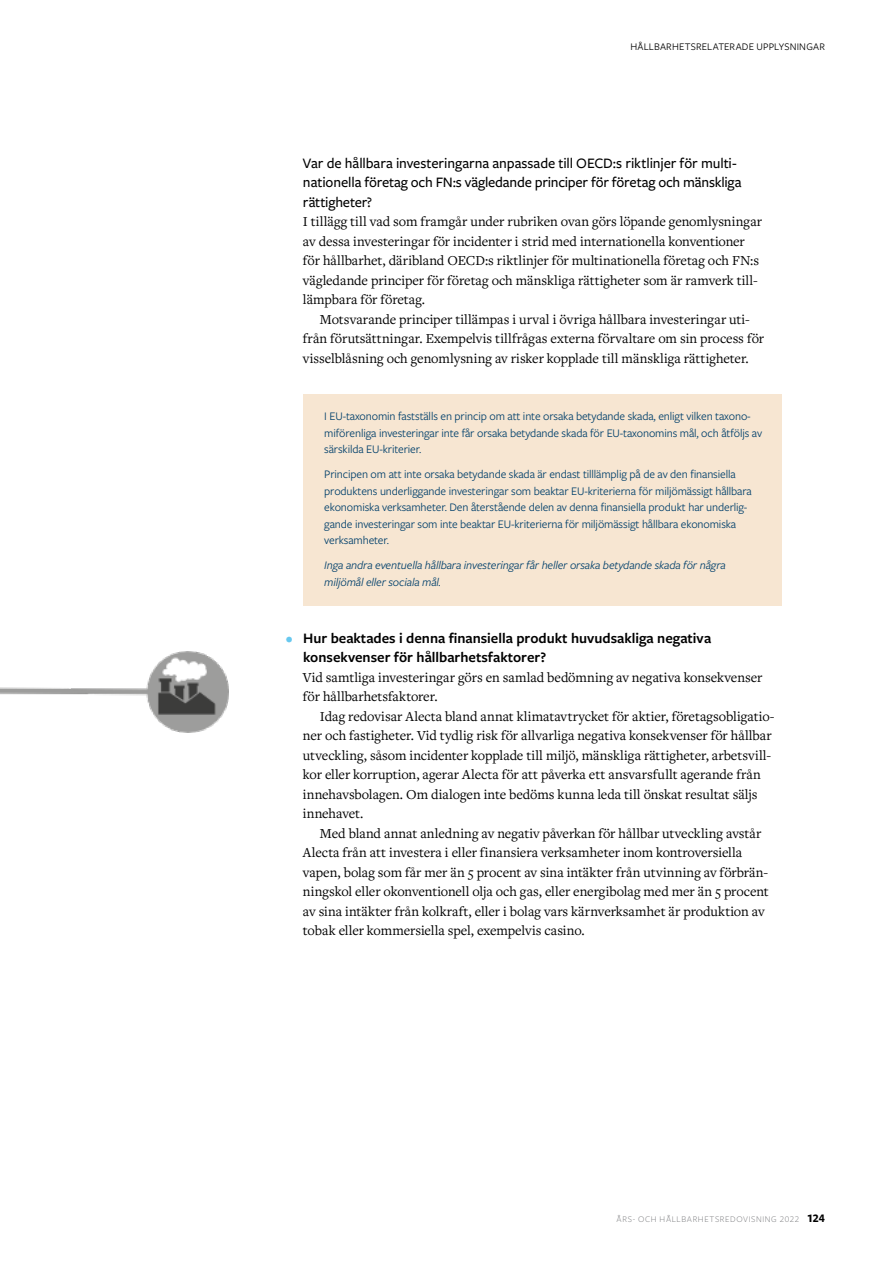
<style>
.page{position:relative;width:893px;height:1263px;background:#fff}
.page>*{position:absolute;margin:0;border:0;box-sizing:border-box;transform-origin:0 0}
.t1{font:500 15px/19.5px "Freight Sans Pro";letter-spacing:-.01em;color:#000}
.t2{font:600 15px/19.5px "Freight Sans Pro";color:#000}
.t3{font:14.25px/19.5px "Freight Text Pro";color:#000}
.t4{font:12px/16.5px "Freight Sans Pro";letter-spacing:-.01em;color:#003f6b}
.t5{font:italic 12px/16.5px "Freight Sans Pro";letter-spacing:-.01em;color:#003f6b}
.t6{font:10.5px "Freight Sans Pro";letter-spacing:.02em;color:#000}
.t7{font:300 9px "Freight Sans Pro";letter-spacing:.07em;color:#6d6e71}
.s1{font-weight:300;color:#67c8ef}
.s2{font-weight:700;font-size:12px;color:#000}
</style>
<div class="page">
<div style="left:303px;top:394px;width:478px;height:211px;background:#f7e6d2"></div>
<img style="left:0;top:651px;width:229px;height:82px">
<p class="t6" style="left:630px;top:39px;width:196px">HÅLLBARHETSRELATERADE UPPLYSNINGAR</p>
<p class="t1" style="left:303px;top:152px;width:440px">Var de hållbara investeringarna anpassade till OECD:s riktlinjer för multi&shy;nationella företag och FN:s vägledande principer för företag och mänskliga rättigheter?</p>
<p class="t3" style="left:303px;top:211px;width:461px">I tillägg till vad som framgår under rubriken ovan görs löpande genomlysningar av dessa investeringar för incidenter i strid med internationella konventioner för hållbarhet, däribland OECD:s riktlinjer för multinationella företag och FN:s vägledande principer för företag och mänskliga rättigheter som är ramverk til - lämpbara för företag.</p>
<p class="t3" style="left:303px;top:309px;width:463px;text-indent:17px">Motsvarande principer tillämpas i urval i övriga hållbara investeringar uti&shy;från förutsättningar. Exempelvis tillfrågas externa förvaltare om sin process för visselblåsning och genomlysning av risker kopplade till mänskliga rättigheter.</p>
<p class="t4" style="left:324px;top:407px;width:439px">I EU-taxonomin fastställs en princip om att inte orsaka betydande skada, enligt vilken taxono&shy;miförenliga investeringar inte får orsaka betydande skada för EU-taxonomins mål, och åtföljs av särskilda EU-kriterier.</p>
<p class="t4" style="left:324px;top:465px;width:429px">Principen om att inte orsaka betydande skada är endast tilllämplig på de av den finansiella produktens underliggande investeringar som beaktar EU-kriterierna för miljömässigt hållbara ekonomiska verksamheter. Den återstående delen av denna finansiella produkt har underlig&shy;gande investeringar som inte beaktar EU-kriterierna för miljömässigt hållbara ekonomiska verksamheter.</p>
<p class="t5" style="left:324px;top:556px;width:403px">Inga andra eventuella hållbara investeringar får heller orsaka betydande skada för några miljömål eller sociala mål.</p>
<p class="t2" style="left:303px;top:628px;width:410px;text-indent:-17px"><span class="s1">•</span> Hur beaktades i denna finansiella produkt huvudsakliga negativa konsekvenser för hållbarhetsfaktorer?</p>
<p class="t3" style="left:303px;top:667px;width:461px">Vid samtliga investeringar görs en samlad bedömning av negativa konsekvenser för hållbarhetsfaktorer.</p>
<p class="t3" style="left:303px;top:706px;width:472px;text-indent:17px">Idag redovisar Alecta bland annat klimatavtrycket för aktier, företagsobligatio&shy;ner och fastigheter. Vid tydlig risk för allvarliga negativa konsekvenser för hållbar utveckling, såsom incidenter kopplade till miljö, mänskliga rättigheter, arbetsvill&shy;kor eller korruption, agerar Alecta för att påverka ett ansvarsfullt agerande från innehavsbolagen. Om dialogen inte bedöms kunna leda till önskat resultat säljs innehavet.</p>
<p class="t3" style="left:303px;top:823px;width:467px;text-indent:17px">Med bland annat anledning av negativ påverkan för hållbar utveckling avstår Alecta från att investera i eller finansiera verksamheter inom kontroversiella vapen, bolag som får mer än 5 procent av sina intäkter från utvinning av förbrän&shy;ningskol eller okonventionell olja och gas, eller energibolag med mer än 5 procent av sina intäkter från kolkraft, eller i bolag vars kärnverksamhet är produktion av tobak eller kommersiella spel, exempelvis casino.</p>
<p class="t7" style="left:617px;top:1213px;width:210px">ÅRS- OCH HÅLLBARHETSREDOVISNING 2022 <span class="s2">124</span></p>
</div>
